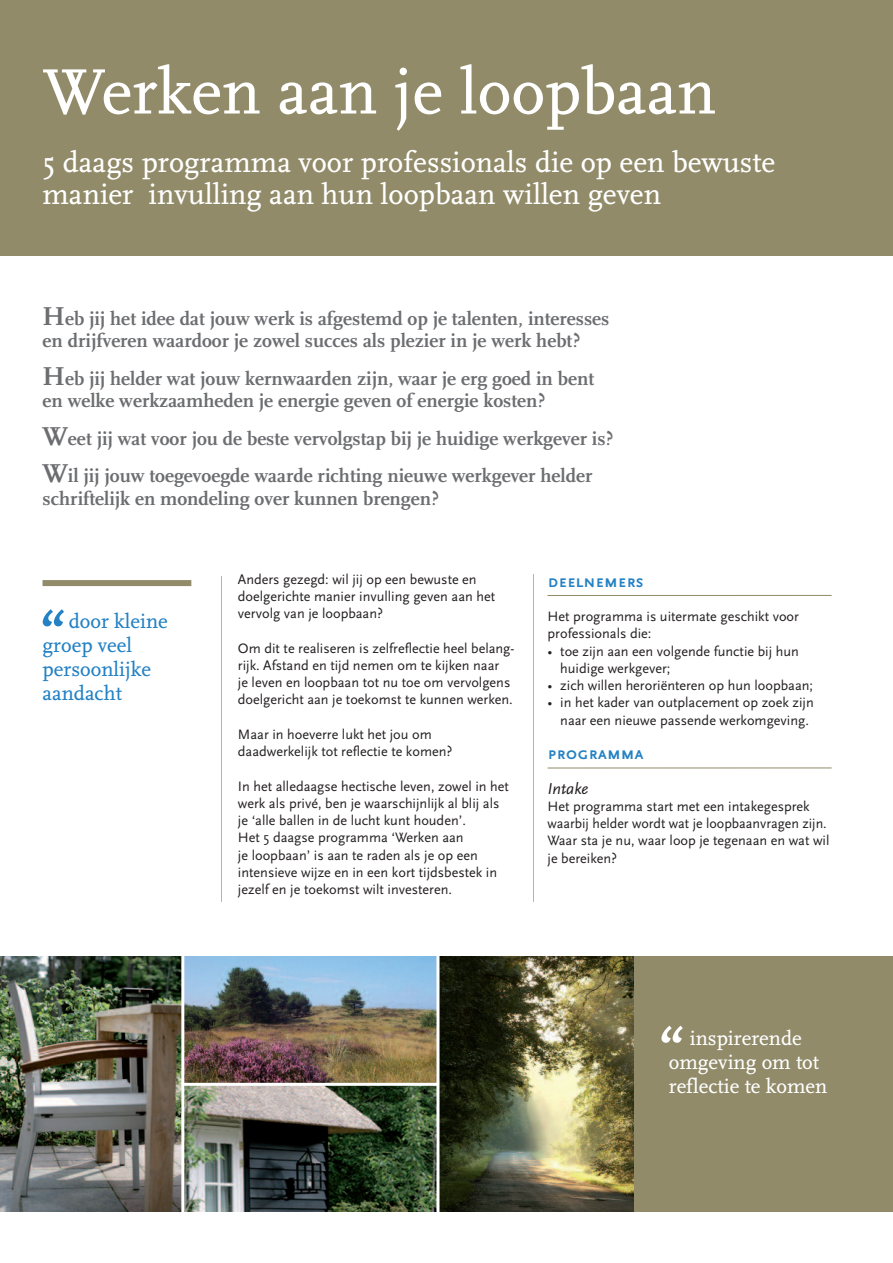
<style>
.page{position:relative;width:893px;height:1263px;background:#fff}
.page>*{position:absolute;margin:0;border:0;box-sizing:border-box;transform-origin:0 0}
.t1{font:72px "AD Scala Romein";color:#2381c4}
.t2{font:72px "AD Scala Romein";color:#fff}
.t3{font:66.9px "AD Scala Romein";color:#fff}
.t4{font:30px/31.5px "AD Scala Romein";color:#fff}
.t5{font:21px/24px "AD Scala Romein";color:#fff;text-align:center}
.t6{font:21px/24px "AD Scala Romein";color:#2381c4}
.t7{font:700 19.5px/22.5px "AD Scala";color:#6c6d70}
.t8{font:700 18px "AD Scala Sans Caps";color:#2381c4}
.t9{font:italic 16.5px "AD Scala Sans";color:#231f20}
.t10{font:14.25px/17.2px "AD Scala Sans Romein";color:#231f20}
.s1{font-size:27px}
</style>
<div class="page">
<div style="left:0;top:0;width:893px;height:255px;background:#918b69"></div>
<div style="left:621px;top:957px;width:272px;height:255px;background:#918b69"></div>
<hr style="left:547px;top:595px;width:285px;height:1px;background:#918b69">
<hr style="left:548px;top:767px;width:284px;height:1px;background:#918b69">
<img style="left:0;top:957px;width:181px;height:255px">
<img style="left:184px;top:957px;width:252px;height:126px">
<hr style="left:221px;top:576px;width:1px;height:325px;background:#b2b3b7">
<hr style="left:533px;top:574px;width:1px;height:327px;background:#b2b3b7">
<img style="left:439px;top:957px;width:195px;height:255px">
<img style="left:184px;top:1086px;width:252px;height:126px">
<div style="left:43px;top:580px;width:148px;height:6px;background:#918b69"></div>
<h2 class="t3" style="left:43px;top:64px;width:675px">Werken aan je loopbaan</h2>
<h3 class="t4" style="left:43px;top:149px;width:734px">5 daags programma voor professionals die op een bewuste manier invulling aan hun loopbaan willen geven</h3>
<h3 class="t7" style="left:43px;top:309px;width:568px"><span class="s1">H</span>eb jij het idee dat jouw werk is afgestemd op je talenten, interesses en drijfveren waardoor je zowel succes als plezier in je werk hebt?</h3>
<h3 class="t7" style="left:43px;top:369px;width:553px"><span class="s1">H</span>eb jij helder wat jouw kernwaarden zijn, waar je erg goed in bent en welke werkzaamheden je energie geven of energie kosten?</h3>
<h3 class="t7" style="left:43px;top:421px;width:572px;line-height:37.5px"><span class="s1">W</span>eet jij wat voor jou de beste vervolgstap bij je huidige werkgever is?<br><span class="s1">W</span>il jij jouw toegevoegde waarde richting nieuwe werkgever helder</h3>
<h3 class="t7" style="left:43px;top:489px;width:398px">schriftelijk en mondeling over kunnen brengen?</h3>
<h1 class="t1" style="left:38px;top:605px;width:31px">“</h1>
<h3 class="t6" style="left:43px;top:611px;width:127px;text-indent:26px">door kleine groep veel persoonlijke aandacht</h3>
<p class="t10" style="left:238px;top:571px;width:259px">Anders gezegd: wil jij op een bewuste en doelgerichte manier invulling geven aan het vervolg van je loopbaan?</p>
<p class="t10" style="left:238px;top:640px;width:278px">Om dit te realiseren is zelfreflectie heel belang&shy;rijk. Afstand en tijd nemen om te kijken naar<br>je leven en loopbaan tot nu toe om vervolgens doelgericht aan je toekomst te kunnen werken.</p>
<p class="t10" style="left:238px;top:727px;width:216px">Maar in hoeverre lukt het jou om daadwerkelijk tot reflectie te komen?</p>
<p class="t10" style="left:238px;top:778px;width:272px">In het alledaagse hectische leven, zowel in het werk als privé, ben je waarschijnlijk al blij als je ‘alle ballen in de lucht kunt houden’.<br>Het 5 daagse programma ‘Werken aan<br>je loopbaan’ is aan te raden als je op een intensieve wijze en in een kort tijdsbestek in jezelf en je toekomst wilt investeren.</p>
<p class="t8" style="left:547px;top:570px;width:98px">deelnemers</p>
<p class="t10" style="left:547px;top:609px;width:253px">Het programma is uitermate geschikt voor professionals die:</p>
<p class="t10" style="left:560px;top:643px;width:240px;text-indent:-13px">• toe zijn aan een volgende functie bij hun huidige werkgever;</p>
<p class="t10" style="left:548px;top:678px;width:267px">• zich willen heroriënteren op hun loopbaan;</p>
<p class="t10" style="left:548px;top:695px;width:268px;text-align:center">• in het kader van outplacement op zoek zijn naar een nieuwe passende werkomgeving.</p>
<p class="t8" style="left:548px;top:742px;width:98px">programma</p>
<p class="t9" style="left:548px;top:781px;width:43px">Intake</p>
<p class="t10" style="left:548px;top:799px;width:283px">Het programma start met een intakegesprek waarbij helder wordt wat je loopbaanvragen zijn.<br>Waar sta je nu, waar loop je tegenaan en wat wil je bereiken?</p>
<h1 class="t2" style="left:657px;top:1021px;width:31px">“</h1>
<h3 class="t5" style="left:669px;top:1028px;width:160px">inspirerende omgeving om tot reflectie te komen</h3>
</div>
